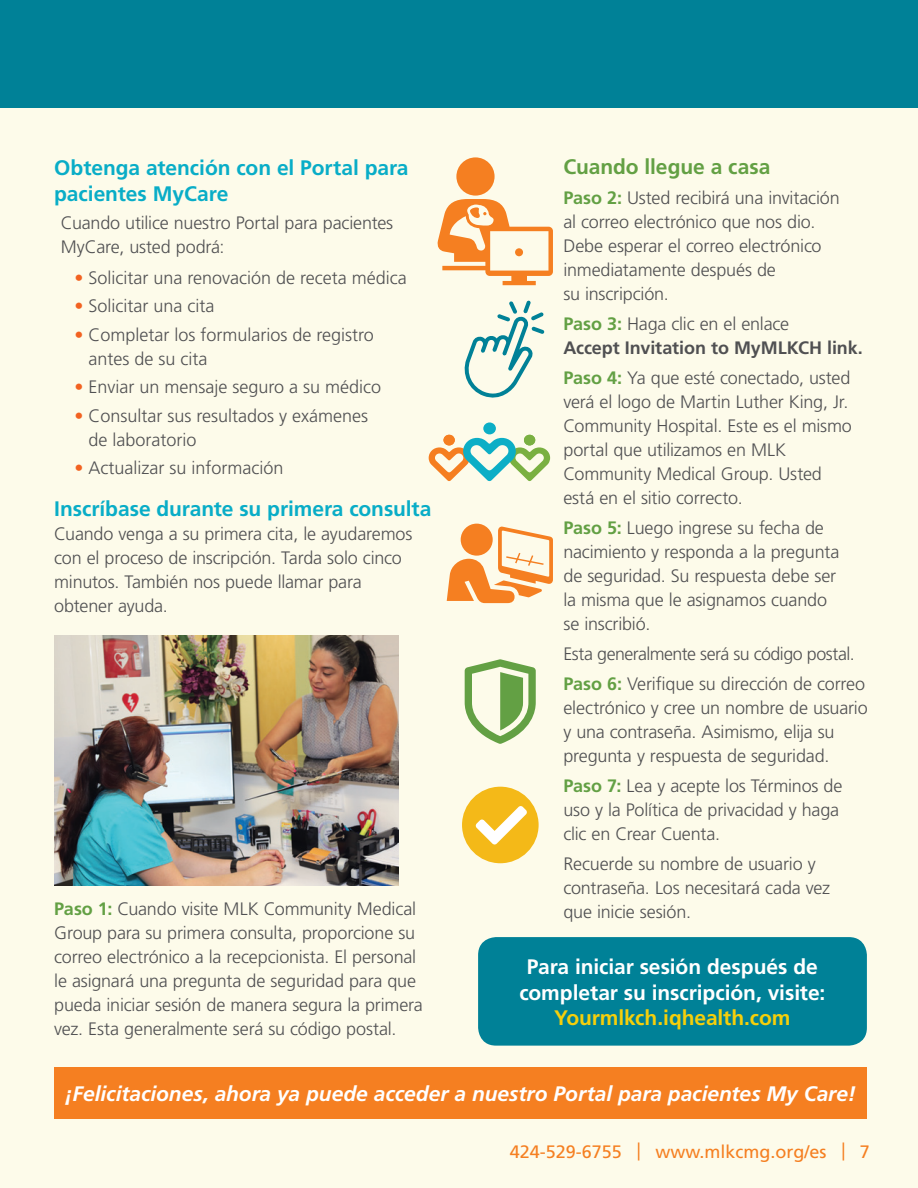
<style>
.page{position:relative;width:918px;height:1188px;background:#fdfbea}
.page>*{position:absolute;margin:0;border:0;box-sizing:border-box;transform-origin:0 0}
.t1{font:700 21px/25.5px "Frutiger";letter-spacing:-.005em;color:#09adc7}
.t2{font:italic 700 21px "Frutiger";color:#fff}
.t3{font:700 21px/25.5px "Frutiger";letter-spacing:-.005em;color:#fff;text-align:center}
.t4{font:700 21px "Frutiger";letter-spacing:-.005em;color:#f5cf0b}
.t5{font:700 21px "Frutiger";letter-spacing:-.005em;color:#63a044}
.t6{font:300 18px/24px "Frutiger";letter-spacing:-.01em;color:#505052}
.t7{font:700 18px/24px "Frutiger";letter-spacing:-.005em;color:#505052}
.t8{font:18px "Frutiger";color:#f57f21}
.s1{color:#f26221}
.s2{font-weight:700;color:#63a044}
.s3{color:#63a044}
.s4{font-weight:300}
.s5{font-stretch:condensed}
</style>
<div class="page">
<img style="left:54px;top:635px;width:345px;height:251px">
<div style="left:54px;top:1067px;width:813px;height:52px;background:#f57f21"></div>
<div style="left:456px;top:157px;width:39px;height:39px;background:#f57f21;border-radius:50%"></div>
<svg style="left:437px;top:199px;width:116px;height:86px"></svg>
<div style="left:515px;top:248px;width:8px;height:8px;background:#f57f21;border-radius:50%"></div>
<svg style="left:464px;top:300px;width:80px;height:98px"></svg>
<div style="left:462px;top:787px;width:77px;height:76px;background:#f4b918;border-radius:50%"></div>
<svg style="left:476px;top:806px;width:51px;height:39px"></svg>
<svg style="left:465px;top:659px;width:71px;height:85px"></svg>
<div style="left:524px;top:435px;width:11px;height:10px;background:#7ab041;border-radius:50%"></div>
<div style="left:444px;top:435px;width:11px;height:10px;background:#f57e21;border-radius:50%"></div>
<div style="left:483px;top:422px;width:13px;height:12px;background:#0caec6;border-radius:50%"></div>
<svg style="left:429px;top:438px;width:121px;height:43px"></svg>
<div style="left:461px;top:524px;width:32px;height:32px;background:#f57f21;border-radius:50%"></div>
<svg style="left:447px;top:526px;width:106px;height:77px"></svg>
<div style="left:0;top:0;width:918px;height:108px;background:#008197"></div>
<div style="left:478px;top:937px;width:389px;height:109px;background:#008197;border-radius:18px"></div>
<p class="t1" style="left:54px;top:155px;width:356px">Obtenga atención con el Portal para pacientes MyCare</p>
<p class="t6" style="left:61px;top:211px;width:334px">Cuando utilice nuestro Portal para pacientes<br>MyCare, usted podrá:</p>
<p class="t6" style="left:74px;top:266px;width:334px"><span class="s1">•</span> Solicitar una renovación de receta médica</p>
<p class="t6" style="left:74px;top:294px;width:141px"><span class="s1">•</span> Solicitar una cita</p>
<p class="t6" style="left:88px;top:323px;width:287px;text-indent:-14px"><span class="s1">•</span> Completar los formularios de registro antes de su cita</p>
<p class="t6" style="left:74px;top:375px;width:308px"><span class="s1">•</span> Enviar un mensaje seguro a su médico</p>
<p class="t6" style="left:88px;top:404px;width:281px;text-indent:-14px"><span class="s1">•</span> Consultar sus resultados y exámenes de laboratorio</p>
<p class="t6" style="left:74px;top:456px;width:210px"><span class="s1">•</span> Actualizar su información</p>
<p class="t1" style="left:54px;top:496px;width:379px">Inscríbase durante su primera consulta</p>
<p class="t6" style="left:54px;top:522px;width:360px">Cuando venga a su primera cita, le ayudaremos con el proceso de inscripción. Tarda solo cinco minutos. También nos puede llamar para obtener ayuda.</p>
<p class="t6" style="left:54px;top:897px;width:370px"><span class="s2">Paso 1:</span> Cuando visite MLK Community Medical Group para su primera consulta, proporcione su correo electrónico a la recepcionista. El personal le asignará una pregunta de seguridad para que pueda iniciar sesión de manera segura la primera vez. Esta generalmente será su código postal.</p>
<p class="t5" style="left:563px;top:154px;width:208px">Cuando llegue a casa</p>
<p class="t6" style="left:563px;top:186px;width:278px"><span class="s2">Paso 2:</span> Usted recibirá una invitación al correo electrónico que nos dio.<br>Debe esperar el correo electrónico inmediatamente después de<br>su inscripción.</p>
<p class="t7" style="left:563px;top:312px;width:301px"><span class="s3">Paso 3:</span> <span class="s4">Haga clic en el enlace<br></span>Accept Invitation to MyMLKCH link.</p>
<p class="t6" style="left:563px;top:366px;width:290px"><span class="s2">Paso 4:</span> Ya que esté conectado, usted verá el logo de Martin Luther King, Jr.<br>Community Hospital. Este es el mismo portal que utilizamos en MLK<br>Community Medical Group. Usted está en el sitio correcto.</p>
<p class="t6" style="left:563px;top:516px;width:277px"><span class="s2">Paso 5:</span> Luego ingrese su fecha de nacimiento y responda a la pregunta de seguridad. Su respuesta debe ser la misma que le asignamos cuando se inscribió.</p>
<p class="t6" style="left:563px;top:639px;width:303px;line-height:30px">Esta generalmente será su código postal.<br><span class="s2">Paso 6:</span> Verifique su dirección de correo</p>
<p class="t6" style="left:563px;top:696px;width:306px">electrónico y cree un nombre de usuario y una contraseña. Asimismo, elija su pregunta y respuesta de seguridad.</p>
<p class="t6" style="left:563px;top:774px;width:281px"><span class="s2">Paso 7:</span> Lea y acepte los Términos de uso y la Política de privacidad y haga clic en Crear Cuenta.</p>
<p class="t6" style="left:563px;top:852px;width:268px">Recuerde su nombre de usuario y contraseña. Los necesitará cada vez que inicie sesión.</p>
<p class="t3" style="left:519px;top:954px;width:307px">Para iniciar sesión después de completar su inscripción, visite:</p>
<p class="t4" style="left:554px;top:1005px;width:238px">Yourmlkch.iqhealth.com</p>
<p class="t2" style="left:65px;top:1081px;width:793px">¡Felicitaciones, ahora ya puede acceder a nuestro Portal para pacientes My Care!</p>
<p class="t8" style="left:510px;top:1141px;width:362px">424-529-6755 <span class="s5">|</span> www.mlkcmg.org/es <span class="s5">|</span> 7</p>
</div>
